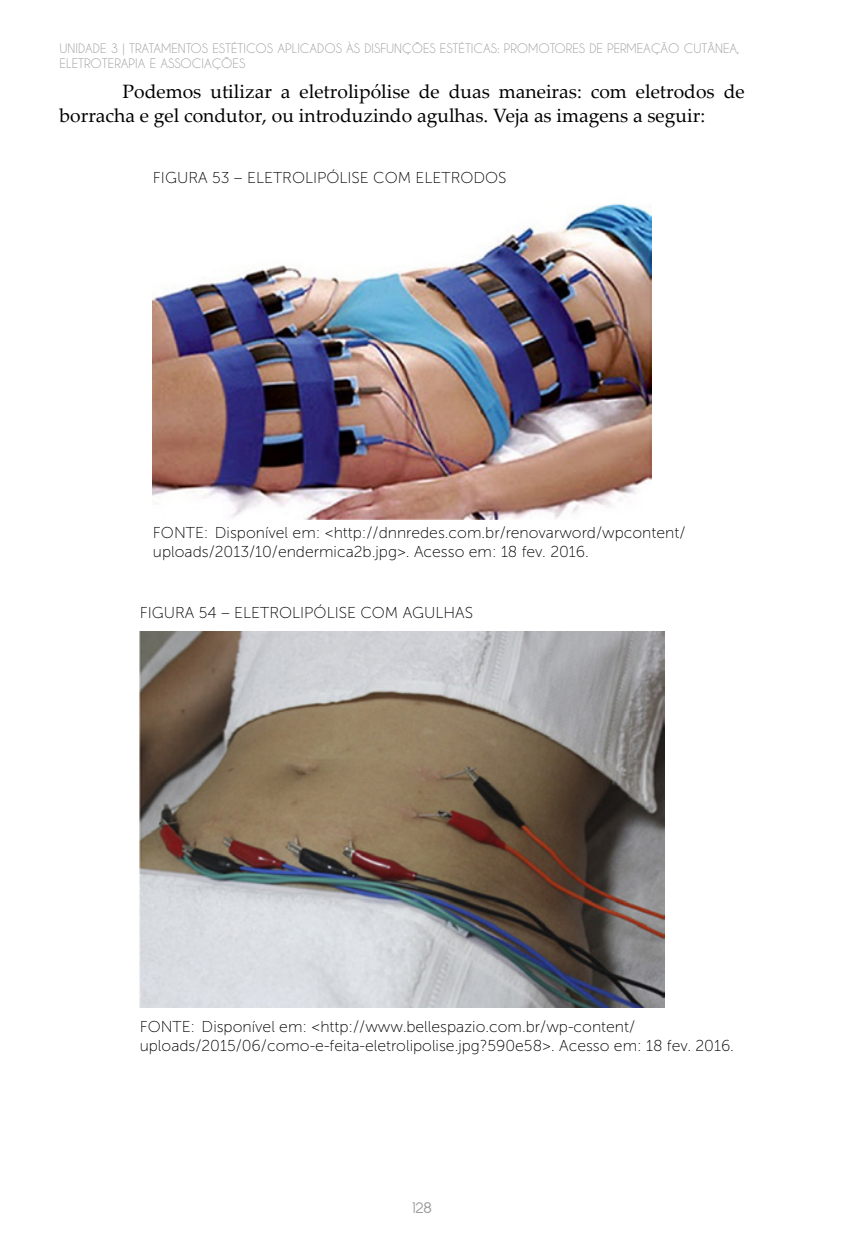
<style>
.page{position:relative;width:844px;height:1241px;background:#fff}
.page>*{position:absolute;margin:0;border:0;box-sizing:border-box;transform-origin:0 0}
.Text{font:19.25px/23.1px "Palatino Linotype";color:#000}
.t1{font:17.5px "Alcefun Round";color:#9d9d9c}
.Figuras_e_Fonte{font:15.75px/18.9px "Museo Sans 100";color:#000}
.FIGURAS{font:15.75px "Museo Sans 100";color:#000}
.t2{font:12.25px/14.7px "Caviar Dreams";color:#9d9d9c}
</style>
<div class="page">
<img style="left:153px;top:203px;width:498px;height:316px">
<img style="left:140px;top:631px;width:524px;height:375px">
<p class="t2" style="left:60px;top:41px;width:681px">UNIDADE 3 | TRATAMENTOS ESTÉTICOS APLICADOS ÀS DISFUNÇÕES ESTÉTICAS: PROMOTORES DE PERMEAÇÃO CUTÂNEA,<br>ELETROTERAPIA E ASSOCIAÇÕES</p>
<p class="Text" style="left:60px;top:80px;width:686px;text-indent:63px">Podemos utilizar a eletrolipólise de duas maneiras: com eletrodos de borracha e gel condutor, ou introduzindo agulhas. Veja as imagens a seguir:</p>
<p class="FIGURAS" style="left:153px;top:169px;width:355px">FIGURA 53 – ELETROLIPÓLISE COM ELETRODOS</p>
<p class="Figuras_e_Fonte" style="left:153px;top:523px;width:533px">FONTE: Disponível em: &lt;http://dnnredes.com.br/renovarword/wpcontent/ uploads/2013/10/endermica2b.jpg&gt;. Acesso em: 18 fev. 2016.</p>
<p class="FIGURAS" style="left:140px;top:604px;width:335px">FIGURA 54 – ELETROLIPÓLISE COM AGULHAS</p>
<p class="Figuras_e_Fonte" style="left:140px;top:1017px;width:595px">FONTE: Disponível em: &lt;http://www.bellespazio.com.br/wp-content/ uploads/2015/06/como-e-feita-eletrolipolise.jpg?590e58&gt;. Acesso em: 18 fev. 2016.</p>
<p class="t1" style="left:412px;top:1197px;width:21px">128</p>
</div>
